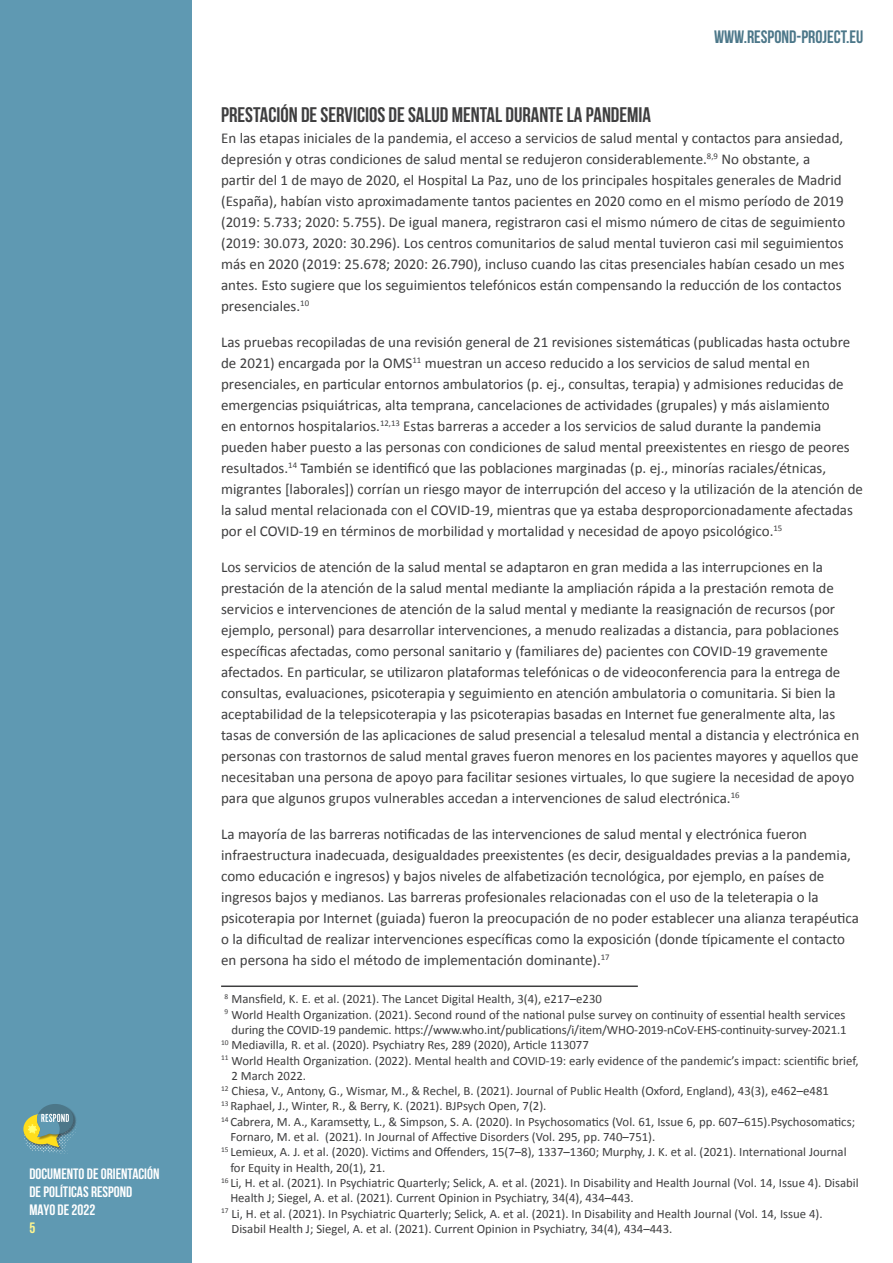
<style>
.page{position:relative;width:893px;height:1263px;background:#fff}
.page>*{position:absolute;margin:0;border:0;box-sizing:border-box;transform-origin:0 0}
.t1{font:700 21px "Bebas Neue";color:#3e3e3f}
.t2{font:18px "Bebas Neue";color:#4c7789}
.t3{font:15px/21px "Calibri";color:#3e3e3f}
.t4{font:700 15px/18px "Bebas Neue";color:#fff}
.t5{font:700 15px "Bebas Neue";color:#fff690}
.t6{font:12.75px/15.3px "Calibri";color:#3e3e3f}
</style>
<div class="page">
<div style="left:0;top:0;width:191px;height:1263px;background:#5f99b2"></div>
<svg style="left:23px;top:1104px;width:53px;height:50px"></svg>
<hr style="left:221px;top:985px;width:417px;height:2px;background:#3e3e3f">
<p class="t4" style="left:29px;top:1164px;width:132px">DOCUMENTO DE ORIENTACIÓN<br>DE POLÍTICAS RESPOND<br>MAYO DE 2022</p>
<p class="t5" style="left:29px;top:1219px;width:7px">5</p>
<p class="t2" style="left:714px;top:27px;width:151px">WWW.RESPOND-PROJECT.EU</p>
<p class="t1" style="left:221px;top:103px;width:432px">PRESTACIÓN DE SERVICIOS DE SALUD MENTAL DURANTE LA PANDEMIA</p>
<p class="t3" style="left:221px;top:127px;width:626px">En las etapas iniciales de la pandemia, el acceso a servicios de salud mental y contactos para ansiedad, depresión y otras condiciones de salud mental se redujeron considerablemente.<sup>8,9</sup> No obstante, a partir del 1 de mayo de 2020, el Hospital La Paz, uno de los principales hospitales generales de Madrid (España), habían visto aproximadamente tantos pacientes en 2020 como en el mismo período de 2019 (2019: 5.733; 2020: 5.755). De igual manera, registraron casi el mismo número de citas de seguimiento (2019: 30.073, 2020: 30.296). Los centros comunitarios de salud mental tuvieron casi mil seguimientos más en 2020 (2019: 25.678; 2020: 26.790), incluso cuando las citas presenciales habían cesado un mes antes. Esto sugiere que los seguimientos telefónicos están compensando la reducción de los contactos presenciales.<sup>10</sup></p>
<p class="t3" style="left:221px;top:331px;width:643px">Las pruebas recopiladas de una revisión general de 21 revisiones sistemáticas (publicadas hasta octubre de 2021) encargada por la OMS<sup>11</sup> muestran un acceso reducido a los servicios de salud mental en presenciales, en particular entornos ambulatorios (p. ej., consultas, terapia) y admisiones reducidas de emergencias psiquiátricas, alta temprana, cancelaciones de actividades (grupales) y más aislamiento<br>en entornos hospitalarios.<sup>12,13</sup> Estas barreras a acceder a los servicios de salud durante la pandemia pueden haber puesto a las personas con condiciones de salud mental preexistentes en riesgo de peores resultados.<sup>14</sup> También se identificó que las poblaciones marginadas (p. ej., minorías raciales/étnicas, migrantes [laborales]) corrían un riesgo mayor de interrupción del acceso y la utilización de la atención de la salud mental relacionada con el COVID-19, mientras que ya estaba desproporcionadamente afectadas por el COVID-19 en términos de morbilidad y mortalidad y necesidad de apoyo psicológico.<sup>15</sup></p>
<p class="t3" style="left:221px;top:556px;width:640px">Los servicios de atención de la salud mental se adaptaron en gran medida a las interrupciones en la prestación de la atención de la salud mental mediante la ampliación rápida a la prestación remota de servicios e intervenciones de atención de la salud mental y mediante la reasignación de recursos (por ejemplo, personal) para desarrollar intervenciones, a menudo realizadas a distancia, para poblaciones específicas afectadas, como personal sanitario y (familiares de) pacientes con COVID-19 gravemente afectados. En particular, se utilizaron plataformas telefónicas o de videoconferencia para la entrega de consultas, evaluaciones, psicoterapia y seguimiento en atención ambulatoria o comunitaria. Si bien la aceptabilidad de la telepsicoterapia y las psicoterapias basadas en Internet fue generalmente alta, las tasas de conversión de las aplicaciones de salud presencial a telesalud mental a distancia y electrónica en personas con trastornos de salud mental graves fueron menores en los pacientes mayores y aquellos que necesitaban una persona de apoyo para facilitar sesiones virtuales, lo que sugiere la necesidad de apoyo para que algunos grupos vulnerables accedan a intervenciones de salud electrónica.<sup>16</sup></p>
<p class="t3" style="left:221px;top:823px;width:639px">La mayoría de las barreras notificadas de las intervenciones de salud mental y electrónica fueron infraestructura inadecuada, desigualdades preexistentes (es decir, desigualdades previas a la pandemia, como educación e ingresos) y bajos niveles de alfabetización tecnológica, por ejemplo, en países de ingresos bajos y medianos. Las barreras profesionales relacionadas con el uso de la teleterapia o la psicoterapia por Internet (guiada) fueron la preocupación de no poder establecer una alianza terapéutica o la dificultad de realizar intervenciones específicas como la exposición (donde típicamente el contacto en persona ha sido el método de implementación dominante).<sup>17</sup></p>
<p class="t6" style="left:224px;top:991px;width:379px"><sup>8</sup> Mansfield, K. E. et al. (2021). The Lancet Digital Health, 3(4), e217–e230</p>
<p class="t6" style="left:224px;top:1006px;width:624px;text-align:center"><sup>9</sup> World Health Organization. (2021). Second round of the national pulse survey on continuity of essential health services during the COVID-19 pandemic. https://www.who.int/publications/i/item/WHO-2019-nCoV-EHS-continuity-survey-2021.1</p>
<p class="t6" style="left:221px;top:1037px;width:369px"><sup>10</sup> Mediavilla, R. et al. (2020). Psychiatry Res, 289 (2020), Article 113077</p>
<p class="t6" style="left:232px;top:1052px;width:629px;text-indent:-10px"><sup>11</sup> World Health Organization. (2022). Mental health and COVID-19: early evidence of the pandemic’s impact: scientific brief,<br>2 March 2022.</p>
<p class="t6" style="left:221px;top:1083px;width:609px"><sup>12</sup> Chiesa, V., Antony, G., Wismar, M., &amp; Rechel, B. (2021). Journal of Public Health (Oxford, England), 43(3), e462–e481</p>
<p class="t6" style="left:221px;top:1098px;width:327px"><sup>13</sup> Raphael, J., Winter, R., &amp; Berry, K. (2021). BJPsych Open, 7(2).</p>
<p class="t6" style="left:230px;top:1113px;width:626px;text-indent:-9px"><sup>14</sup> Cabrera, M. A., Karamsetty, L., &amp; Simpson, S. A. (2020). In Psychosomatics (Vol. 61, Issue 6, pp. 607–615).Psychosomatics;<br>Fornaro, M. et al. (2021). In Journal of Affective Disorders (Vol. 295, pp. 740–751).</p>
<p class="t6" style="left:230px;top:1144px;width:618px;text-indent:-9px"><sup>15</sup> Lemieux, A. J. et al. (2020). Victims and Offenders, 15(7–8), 1337–1360; Murphy, J. K. et al. (2021). International Journal for Equity in Health, 20(1), 21.</p>
<p class="t6" style="left:230px;top:1174px;width:630px;text-indent:-9px"><sup>16</sup> Li, H. et al. (2021). In Psychiatric Quarterly; Selick, A. et al. (2021). In Disability and Health Journal (Vol. 14, Issue 4). Disabil<br>Health J; Siegel, A. et al. (2021). Current Opinion in Psychiatry, 34(4), 434–443.</p>
<p class="t6" style="left:232px;top:1205px;width:593px;text-indent:-10px"><sup>17</sup> Li, H. et al. (2021). In Psychiatric Quarterly; Selick, A. et al. (2021). In Disability and Health Journal (Vol. 14, Issue 4).<br>Disabil Health J; Siegel, A. et al. (2021). Current Opinion in Psychiatry, 34(4), 434–443.</p>
</div>
